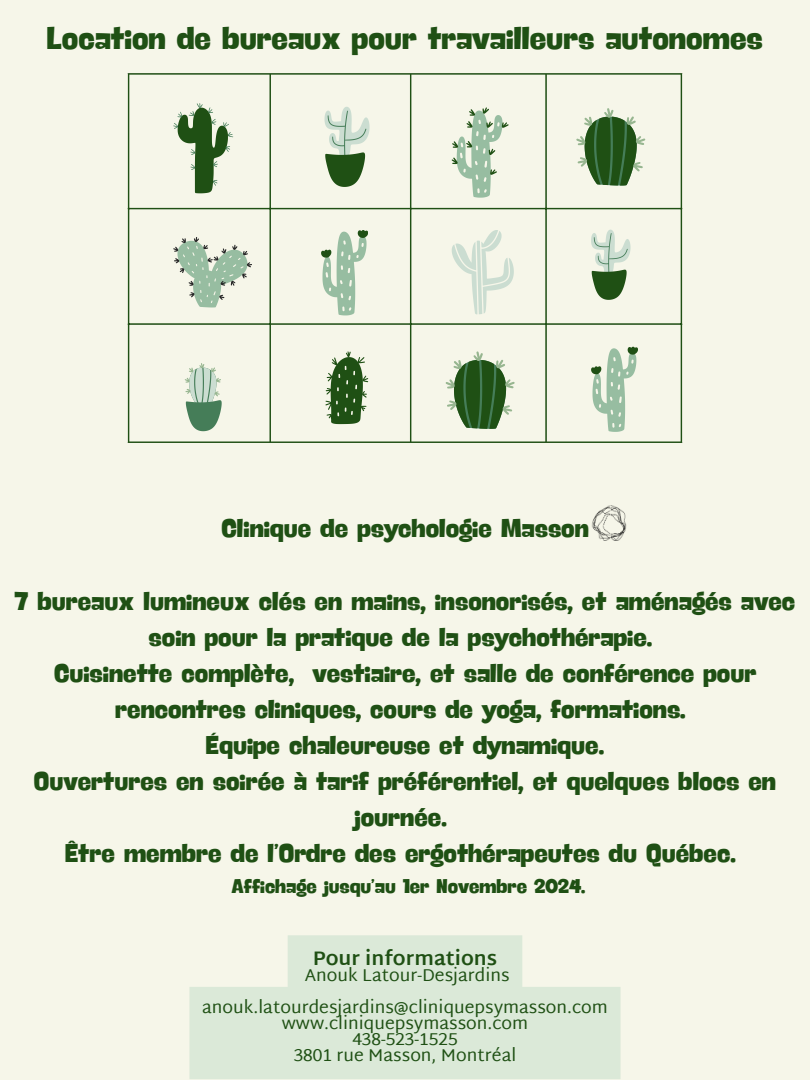
<style>
.page{position:relative;width:810px;height:1080px;background:#f6f6e9}
.page>*{position:absolute;margin:0;border:0;box-sizing:border-box;transform-origin:0 0}
.t1{font:31.81px "Negrita Pro";color:#1f5014}
.t2{font:26px/36.1px "Negrita Pro";color:#1f5014;text-align:center}
.t3{font:20px "Negrita Pro";color:#1f5014}
.t4{font:700 20px "Martel Sans";color:#1f5014}
.t5{font:17.5px "Martel Sans";color:#1f5014}
</style>
<div class="page">
<hr style="left:128px;top:75px;width:1px;height:367px;background:#1f5014">
<hr style="left:270px;top:75px;width:1px;height:367px;background:#1f5014">
<hr style="left:410px;top:75px;width:1px;height:367px;background:#1f5014">
<hr style="left:545px;top:75px;width:2px;height:367px;background:#1f5014">
<hr style="left:681px;top:75px;width:1px;height:367px;background:#1f5014">
<hr style="left:128px;top:73px;width:554px;height:2px;background:#1f5014">
<hr style="left:128px;top:208px;width:554px;height:1px;background:#1f5014">
<hr style="left:128px;top:323px;width:554px;height:2px;background:#1f5014">
<hr style="left:128px;top:442px;width:554px;height:1px;background:#1f5014">
<svg style="left:185px;top:363px;width:37px;height:68px"></svg>
<svg style="left:591px;top:230px;width:39px;height:70px"></svg>
<svg style="left:321px;top:230px;width:47px;height:85px"></svg>
<svg style="left:452px;top:107px;width:56px;height:90px"></svg>
<svg style="left:173px;top:103px;width:60px;height:90px"></svg>
<svg style="left:576px;top:108px;width:69px;height:77px"></svg>
<svg style="left:452px;top:230px;width:62px;height:84px"></svg>
<svg style="left:173px;top:237px;width:79px;height:70px"></svg>
<svg style="left:325px;top:351px;width:43px;height:73px"></svg>
<svg style="left:446px;top:351px;width:69px;height:78px"></svg>
<svg style="left:325px;top:107px;width:45px;height:80px"></svg>
<svg style="left:591px;top:347px;width:47px;height:85px"></svg>
<svg style="left:189px;top:935px;width:432px;height:144px;fill:#dbe9d8"></svg>
<img style="left:591px;top:506px;width:36px;height:34px">
<p class="t1" style="left:47px;top:25px;width:717px">Location de bureaux pour travailleurs autonomes</p>
<h1 class="t2" style="left:221px;top:513px;width:369px">Clinique de psychologie Masson</h1>
<p class="t2" style="left:15px;top:585px;width:782px">7 bureaux lumineux clés en mains, insonorisés, et aménagés avec soin pour la pratique de la psychothérapie.<br>Cuisinette complète, vestiaire, et salle de conférence pour rencontres cliniques, cours de yoga, formations.<br>Équipe chaleureuse et dynamique.<br>Ouvertures en soirée à tarif préférentiel, et quelques blocs en journée.<br>Être membre de l’Ordre des ergothérapeutes du Québec.</p>
<p class="t3" style="left:232px;top:878px;width:355px">Affichage jusqu’au 1er Novembre 2024.</p>
<p class="t4" style="left:313px;top:946px;width:186px">Pour informations</p>
<p class="t5" style="left:305px;top:965px;width:206px">Anouk Latour-Desjardins</p>
<p class="t5" style="left:202px;top:997px;width:407px">anouk.latourdesjardins@cliniquepsymasson.com</p>
<p class="t5" style="left:282px;top:1013px;width:248px">www.cliniquepsymasson.com</p>
<p class="t5" style="left:352px;top:1028px;width:107px">438-523-1525</p>
<p class="t5" style="left:294px;top:1044px;width:224px">3801 rue Masson, Montréal</p>
</div>
